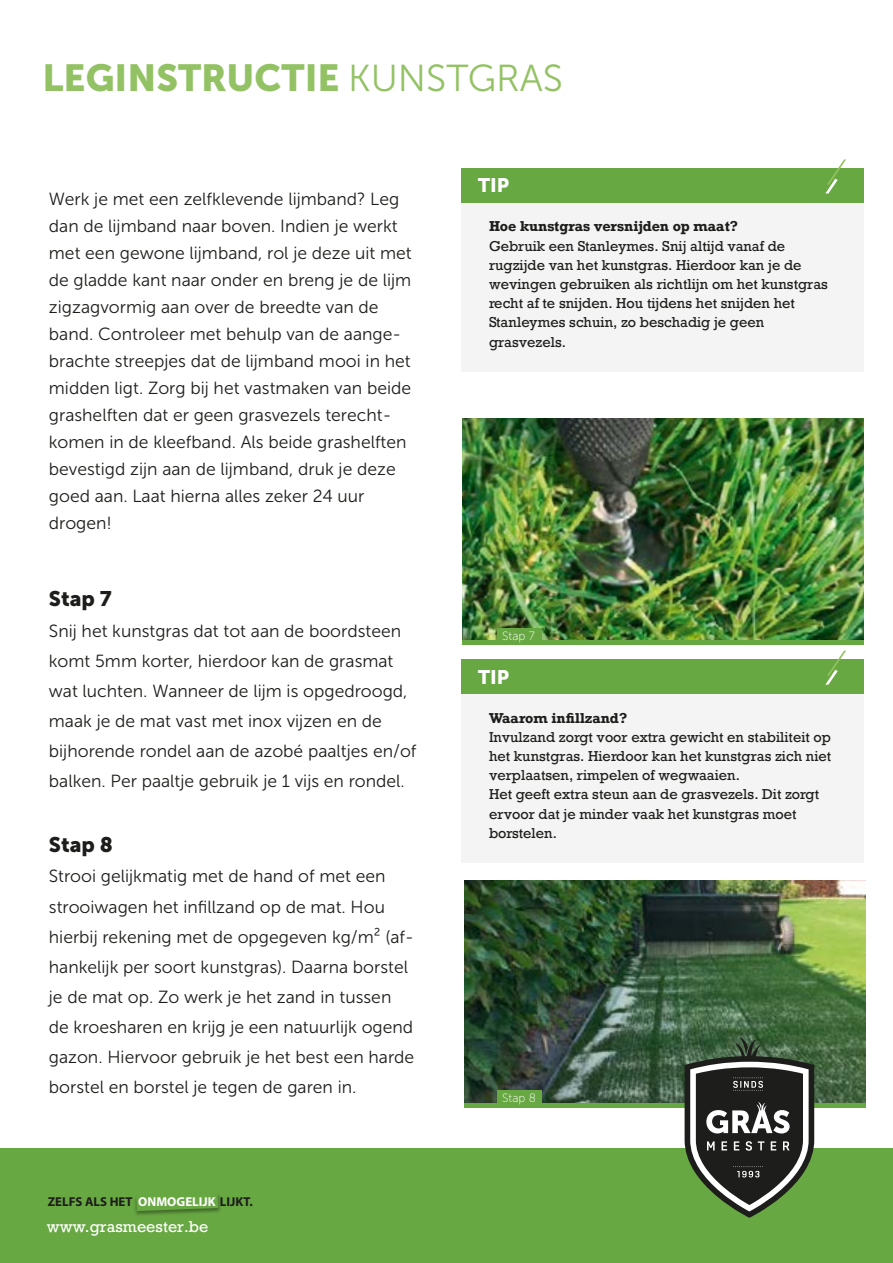
<style>
.page{position:relative;width:893px;height:1263px;background:#fff}
.page>*{position:absolute;margin:0;border:0;box-sizing:border-box;transform-origin:0 0}
.t1{font:37.5px "Museo Sans 900";color:#93c264}
.t2{font:21px "Museo Sans 900";color:#1d1d1b}
.t3{font:19.5px "Museo Sans 900";color:#fff}
.t4{font:17.55px/27px "Museo Sans 300";color:#1d1d1b}
.t5{font:15px "Rockwell";color:#fff}
.t6{font:13.5px/19.2px "Rockwell";color:#1d1d1b}
.t7{font:700 13.5px "Rockwell";color:#1d1d1b}
.t8{font:700 12.9px "Myriad Pro";color:#1d1d1b}
.t9{font:12px "Museo Sans 100";color:#fff}
.s1{font-family:"Museo Sans 300"}
.s2{color:#fff}
</style>
<div class="page">
<div style="left:0;top:1148px;width:893px;height:115px;background:#68a842"></div>
<img style="left:135px;top:1194px;width:86px;height:21px">
<svg style="left:136px;top:1194px;width:82px;height:17px"></svg>
<img style="left:462px;top:418px;width:402px;height:223px">
<hr style="left:462px;top:641px;width:402px;height:4px;background:#68a842">
<img style="left:464px;top:880px;width:401px;height:223px">
<hr style="left:464px;top:1103px;width:401px;height:4px;background:#68a842">
<div style="left:461px;top:168px;width:403px;height:204px;background:#f4f4f4"></div>
<div style="left:461px;top:168px;width:403px;height:34px;background:#68a842"></div>
<svg style="left:826px;top:159px;width:20px;height:34px"></svg>
<div style="left:461px;top:659px;width:403px;height:204px;background:#f4f4f4"></div>
<div style="left:461px;top:659px;width:403px;height:34px;background:#68a842"></div>
<svg style="left:825px;top:651px;width:21px;height:34px"></svg>
<svg style="left:685px;top:1036px;width:129px;height:182px"></svg>
<div style="left:497px;top:628px;width:45px;height:17px;background:#68a842"></div>
<div style="left:497px;top:1090px;width:45px;height:17px;background:#68a842"></div>
<h1 class="t1" style="left:43px;top:56px;width:522px">LEGINSTRUCTIE <span class="s1">KUNSTGRAS</span></h1>
<p class="t4" style="left:49px;top:185px;width:364px">Werk je met een zelfklevende lijmband? Leg dan de lijmband naar boven. Indien je werkt met een gewone lijmband, rol je deze uit met de gladde kant naar onder en breng je de lijm zigzagvormig aan over de breedte van de band. Controleer met behulp van de aange&shy;brachte streepjes dat de lijmband mooi in het midden ligt. Zorg bij het vastmaken van beide grashelften dat er geen grasvezels terecht&shy;komen in de kleefband. Als beide grashelften bevestigd zijn aan de lijmband, druk je deze goed aan. Laat hierna alles zeker 24 uur drogen!</p>
<p class="t2" style="left:49px;top:587px;width:64px">Stap 7</p>
<p class="t4" style="left:49px;top:616px;width:369px;line-height:30px">Snij het kunstgras dat tot aan de boordsteen komt 5mm korter, hierdoor kan de grasmat wat luchten. Wanneer de lijm is opgedroogd, maak je de mat vast met inox vijzen en de bijhorende rondel aan de azobé paaltjes en/of balken. Per paaltje gebruik je 1 vijs en rondel.</p>
<p class="t2" style="left:49px;top:833px;width:65px">Stap 8</p>
<p class="t4" style="left:49px;top:861px;width:367px;line-height:30px">Strooi gelijkmatig met de hand of met een strooiwagen het infillzand op de mat. Hou hierbij rekening met de opgegeven kg/m² (af&shy;hankelijk per soort kunstgras). Daarna borstel je de mat op. Zo werk je het zand in tussen de kroesharen en krijg je een natuurlijk ogend gazon. Hiervoor gebruik je het best een harde borstel en borstel je tegen de garen in.</p>
<p class="t8" style="left:48px;top:1193px;width:206px">ZELFS ALS HET <span class="s2">ONMOGELIJK</span> LIJKT.</p>
<p class="t5" style="left:47px;top:1217px;width:163px">www.grasmeester.be</p>
<p class="t3" style="left:478px;top:174px;width:33px">TIP</p>
<p class="t7" style="left:489px;top:218px;width:251px">Hoe kunstgras versnijden op maat?</p>
<p class="t6" style="left:489px;top:236px;width:340px">Gebruik een Stanleymes. Snij altijd vanaf de rugzijde van het kunstgras. Hierdoor kan je de wevingen gebruiken als richtlijn om het kunstgras recht af te snijden. Hou tijdens het snijden het Stanleymes schuin, zo beschadig je geen grasvezels.</p>
<p class="t9" style="left:502px;top:629px;width:34px">Stap 7</p>
<p class="t3" style="left:478px;top:666px;width:33px">TIP</p>
<p class="t7" style="left:489px;top:709px;width:140px">Waarom infillzand?</p>
<p class="t6" style="left:489px;top:727px;width:344px">Invulzand zorgt voor extra gewicht en stabiliteit op het kunstgras. Hierdoor kan het kunstgras zich niet verplaatsen, rimpelen of wegwaaien.<br>Het geeft extra steun aan de grasvezels. Dit zorgt ervoor dat je minder vaak het kunstgras moet borstelen.</p>
<p class="t9" style="left:502px;top:1092px;width:35px">Stap 8</p>
</div>
